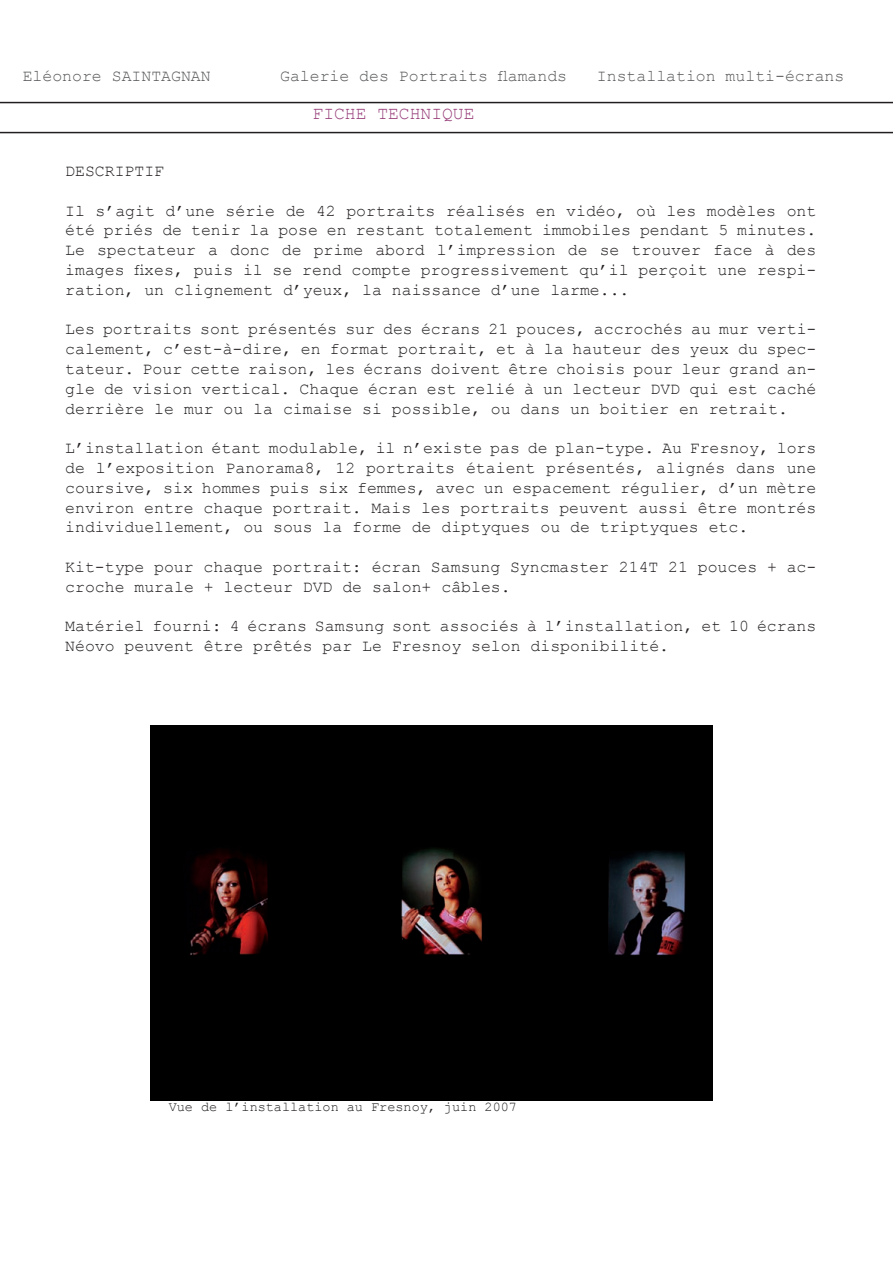
<style>
.page{position:relative;width:893px;height:1263px;background:#fff}
.page>*{position:absolute;margin:0;border:0;box-sizing:border-box;transform-origin:0 0}
.t1{font:18px "Courier New";color:#983f7a}
.t2{font:16.5px/19.8px "Courier New";color:#231f20;text-align:justify}
.t3{font:16.5px "Courier New";color:#57585a}
.t4{font:13.5px "Courier New";color:#231f20}
</style>
<div class="page">
<hr style="left:0;top:102px;width:893px;height:1px;background:#231f20">
<hr style="left:0;top:132px;width:893px;height:1px;background:#231f20">
<img style="left:150px;top:726px;width:563px;height:375px">
<p class="t3" style="left:23px;top:68px;width:190px">Eléonore SAINTAGNAN</p>
<p class="t3" style="left:280px;top:68px;width:289px">Galerie des Portraits flamands</p>
<p class="t3" style="left:597px;top:68px;width:249px">Installation multi-écrans</p>
<p class="t1" style="left:313px;top:105px;width:163px">FICHE TECHNIQUE</p>
<p class="t2" style="left:65px;top:162px;width:100px">DESCRIPTIF</p>
<p class="t2" style="left:65px;top:201px;width:753px">Il s’agit d’une série de 42 portraits réalisés en vidéo, où les modèles ont été priés de tenir la pose en restant totalement immobiles pendant 5 minutes.<br>Le spectateur a donc de prime abord l’impression de se trouver face à des images fixes, puis il se rend compte progressivement qu’il perçoit une respi&shy;ration, un clignement d’yeux, la naissance d’une larme...</p>
<p class="t2" style="left:65px;top:320px;width:753px">Les portraits sont présentés sur des écrans 21 pouces, accrochés au mur verti&shy;calement, c’est-à-dire, en format portrait, et à la hauteur des yeux du spec&shy;tateur. Pour cette raison, les écrans doivent être choisis pour leur grand an&shy;gle de vision vertical. Chaque écran est relié à un lecteur DVD qui est caché derrière le mur ou la cimaise si possible, ou dans un boitier en retrait.</p>
<p class="t2" style="left:65px;top:439px;width:753px">L’installation étant modulable, il n’existe pas de plan-type. Au Fresnoy, lors de l’exposition Panorama8, 12 portraits étaient présentés, alignés dans une coursive, six hommes puis six femmes, avec un espacement régulier, d’un mètre environ entre chaque portrait. Mais les portraits peuvent aussi être montrés individuellement, ou sous la forme de diptyques ou de triptyques etc.</p>
<p class="t2" style="left:65px;top:558px;width:753px">Kit-type pour chaque portrait: écran Samsung Syncmaster 214T 21 pouces + ac&shy;croche murale + lecteur DVD de salon+ câbles.</p>
<p class="t2" style="left:65px;top:617px;width:753px">Matériel fourni: 4 écrans Samsung sont associés à l’installation, et 10 écrans<br>Néovo peuvent être prêtés par Le Fresnoy selon disponibilité.</p>
<p class="t4" style="left:169px;top:1100px;width:350px">Vue de l’installation au Fresnoy, juin 2007</p>
</div>
